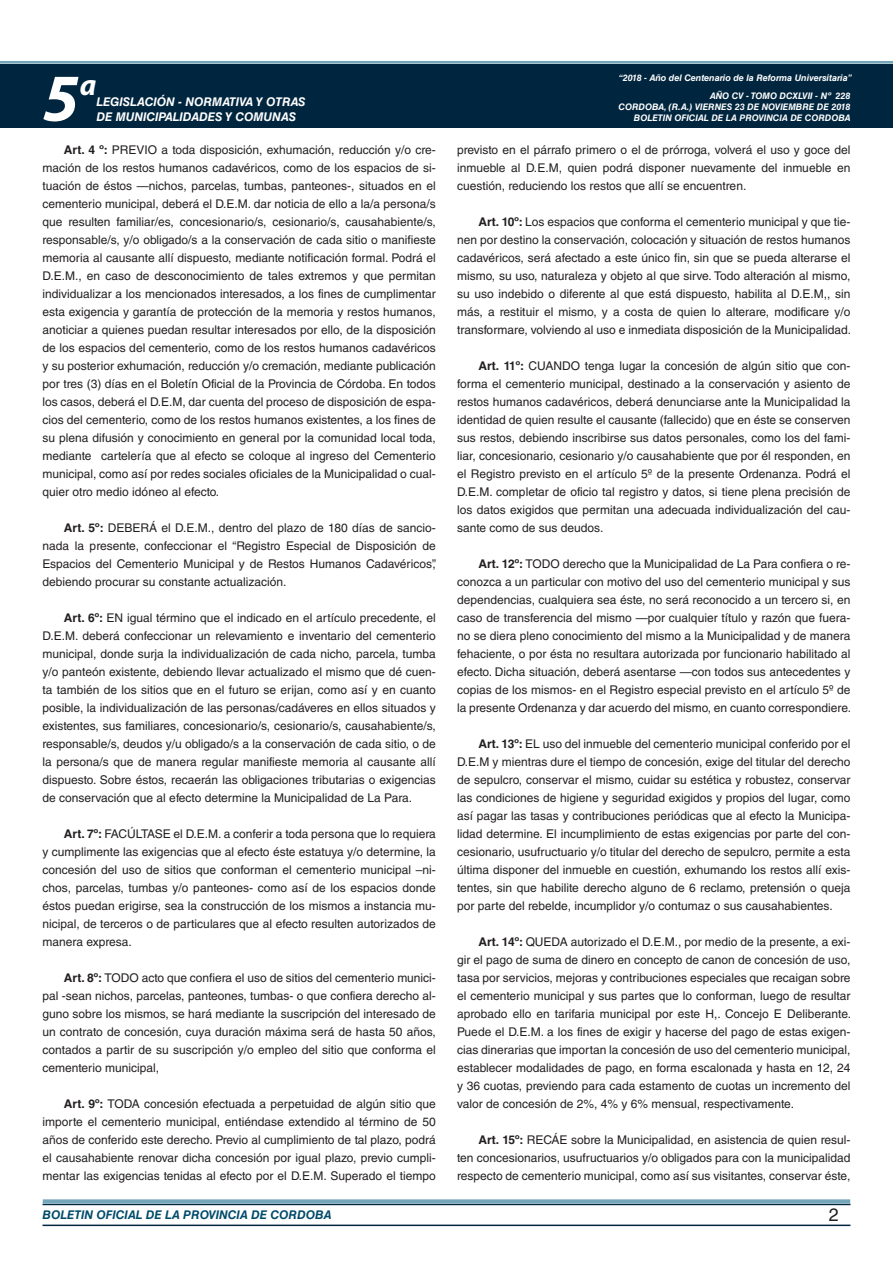
<style>
.page{position:relative;width:893px;height:1263px;background:#fff}
.page>*{position:absolute;margin:0;border:0;box-sizing:border-box;transform-origin:0 0}
.t1{font:italic 700 67.5px "Myriad Pro";color:#fff}
.t2{font:italic 700 30px "Myriad Pro";color:#fff}
.t3{font:18px "Helvetica LT Std";color:#231f20}
.TEXTO_BASE{font:12px/18px "Helvetica LT Std";color:#231f20;text-align:justify}
.t4{font:italic 700 12px "Helvetica LT Std";color:#fff}
.t5{font:italic 700 12px "Helvetica LT Std";color:#004b6c}
.t6{font:italic 700 9px/10.8px "Helvetica LT Std";color:#fff;text-align:right}
.s1{font-weight:700}
</style>
<div class="page">
<div style="left:0;top:61px;width:893px;height:6px;background:#fff;opacity:.75"></div>
<div style="left:0;top:64px;width:893px;height:64px;background:#00263f"></div>
<hr style="left:43px;top:1224px;width:807px;height:2px;background:#00263f">
<div style="left:42px;top:1198px;width:809px;height:8px;background:#fff;opacity:.75"></div>
<h1 class="t1" style="left:43px;top:54px;width:38px">5</h1>
<h2 class="t2" style="left:80px;top:66px;width:18px">a</h2>
<p class="t4" style="left:96px;top:95px;width:211px">LEGISLACIÓN - NORMATIVA Y OTRAS</p>
<p class="t4" style="left:96px;top:109px;width:201px">DE MUNICIPALIDADES Y COMUNAS</p>
<p class="TEXTO_BASE" style="left:43px;top:141px;width:395px;text-indent:21px"><span class="s1">Art. 4 º:</span> PREVIO a toda disposición, exhumación, reducción y/o cre&shy;mación de los restos humanos cadavéricos, como de los espacios de si&shy;tuación de éstos —nichos, parcelas, tumbas, panteones-, situados en el cementerio municipal, deberá el D.E.M. dar noticia de ello a la/a persona/s que resulten familiar/es, concesionario/s, cesionario/s, causahabiente/s, responsable/s, y/o obligado/s a la conservación de cada sitio o manifieste memoria al causante allí dispuesto, mediante notificación formal. Podrá el D.E.M., en caso de desconocimiento de tales extremos y que permitan individualizar a los mencionados interesados, a los fines de cumplimentar esta exigencia y garantía de protección de la memoria y restos humanos, anoticiar a quienes puedan resultar interesados por ello, de la disposición de los espacios del cementerio, como de los restos humanos cadavéricos y su posterior exhumación, reducción y/o cremación, mediante publicación por tres (3) días en el Boletín Oficial de la Provincia de Córdoba. En todos los casos, deberá el D.E.M, dar cuenta del proceso de disposición de espa&shy;cios del cementerio, como de los restos humanos existentes, a los fines de su plena difusión y conocimiento en general por la comunidad local toda, mediante cartelería que al efecto se coloque al ingreso del Cementerio municipal, como así por redes sociales oficiales de la Municipalidad o cual&shy;quier otro medio idóneo al efecto.</p>
<p class="TEXTO_BASE" style="left:43px;top:519px;width:395px;text-indent:21px"><span class="s1">Art. 5º:</span> DEBERÁ el D.E.M., dentro del plazo de 180 días de sancio&shy;nada la presente, confeccionar el “Registro Especial de Disposición de Espacios del Cementerio Municipal y de Restos Humanos Cadavéricos”, debiendo procurar su constante actualización.</p>
<p class="TEXTO_BASE" style="left:43px;top:609px;width:395px;text-indent:21px"><span class="s1">Art. 6º:</span> EN igual término que el indicado en el artículo precedente, el D.E.M. deberá confeccionar un relevamiento e inventario del cementerio municipal, donde surja la individualización de cada nicho, parcela, tumba y/o panteón existente, debiendo llevar actualizado el mismo que dé cuen&shy;ta también de los sitios que en el futuro se erijan, como así y en cuanto posible, la individualización de las personas/cadáveres en ellos situados y existentes, sus familiares, concesionario/s, cesionario/s, causahabiente/s, responsable/s, deudos y/u obligado/s a la conservación de cada sitio, o de la persona/s que de manera regular manifieste memoria al causante allí dispuesto. Sobre éstos, recaerán las obligaciones tributarias o exigencias de conservación que al efecto determine la Municipalidad de La Para.</p>
<p class="TEXTO_BASE" style="left:43px;top:825px;width:395px;text-indent:21px"><span class="s1">Art. 7º:</span> FACÚLTASE el D.E.M. a conferir a toda persona que lo requiera y cumplimente las exigencias que al efecto éste estatuya y/o determine, la concesión del uso de sitios que conforman el cementerio municipal –ni&shy;chos, parcelas, tumbas y/o panteones- como así de los espacios donde éstos puedan erigirse, sea la construcción de los mismos a instancia mu&shy;nicipal, de terceros o de particulares que al efecto resulten autorizados de manera expresa.</p>
<p class="TEXTO_BASE" style="left:43px;top:969px;width:395px;text-indent:21px"><span class="s1">Art. 8º:</span> TODO acto que confiera el uso de sitios del cementerio munici&shy;pal -sean nichos, parcelas, panteones, tumbas- o que confiera derecho al&shy;guno sobre los mismos, se hará mediante la suscripción del interesado de un contrato de concesión, cuya duración máxima será de hasta 50 años, contados a partir de su suscripción y/o empleo del sitio que conforma el cementerio municipal,</p>
<p class="TEXTO_BASE" style="left:43px;top:1095px;width:395px;text-indent:21px"><span class="s1">Art. 9º:</span> TODA concesión efectuada a perpetuidad de algún sitio que importe el cementerio municipal, entiéndase extendido al término de 50 años de conferido este derecho. Previo al cumplimiento de tal plazo, podrá el causahabiente renovar dicha concesión por igual plazo, previo cumpli&shy;mentar las exigencias tenidas al efecto por el D.E.M. Superado el tiempo</p>
<p class="t6" style="left:619px;top:72px;width:235px">“2018 - Año del Centenario de la Reforma Universitaria”</p>
<p class="t6" style="left:618px;top:91px;width:233px">AÑO CV - TOMO DCXLVII - Nº 228<br>CORDOBA, (R.A.) VIERNES 23 DE NOVIEMBRE DE 2018<br>BOLETIN OFICIAL DE LA PROVINCIA DE CORDOBA</p>
<p class="TEXTO_BASE" style="left:457px;top:141px;width:395px">previsto en el párrafo primero o el de prórroga, volverá el uso y goce del inmueble al D.E.M, quien podrá disponer nuevamente del inmueble en cuestión, reduciendo los restos que allí se encuentren.</p>
<p class="TEXTO_BASE" style="left:457px;top:213px;width:395px;text-indent:21px"><span class="s1">Art. 10º:</span> Los espacios que conforma el cementerio municipal y que tie&shy;nen por destino la conservación, colocación y situación de restos humanos cadavéricos, será afectado a este único fin, sin que se pueda alterarse el mismo, su uso, naturaleza y objeto al que sirve. Todo alteración al mismo, su uso indebido o diferente al que está dispuesto, habilita al D.E.M,, sin más, a restituir el mismo, y a costa de quien lo alterare, modificare y/o transformare, volviendo al uso e inmediata disposición de la Municipalidad.</p>
<p class="TEXTO_BASE" style="left:457px;top:357px;width:395px;text-indent:21px"><span class="s1">Art. 11º:</span> CUANDO tenga lugar la concesión de algún sitio que con&shy;forma el cementerio municipal, destinado a la conservación y asiento de restos humanos cadavéricos, deberá denunciarse ante la Municipalidad la identidad de quien resulte el causante (fallecido) que en éste se conserven sus restos, debiendo inscribirse sus datos personales, como los del fami&shy;liar, concesionario, cesionario y/o causahabiente que por él responden, en el Registro previsto en el artículo 5º de la presente Ordenanza. Podrá el D.E.M. completar de oficio tal registro y datos, si tiene plena precisión de los datos exigidos que permitan una adecuada individualización del cau&shy;sante como de sus deudos.</p>
<p class="TEXTO_BASE" style="left:457px;top:555px;width:396px;text-indent:21px"><span class="s1">Art. 12º:</span> TODO derecho que la Municipalidad de La Para confiera o re&shy;conozca a un particular con motivo del uso del cementerio municipal y sus dependencias, cualquiera sea éste, no será reconocido a un tercero si, en caso de transferencia del mismo —por cualquier título y razón que fuera&shy;no se diera pleno conocimiento del mismo a la Municipalidad y de manera fehaciente, o por ésta no resultara autorizada por funcionario habilitado al efecto. Dicha situación, deberá asentarse —con todos sus antecedentes y copias de los mismos- en el Registro especial previsto en el artículo 5º de la presente Ordenanza y dar acuerdo del mismo, en cuanto correspondiere.</p>
<p class="TEXTO_BASE" style="left:457px;top:735px;width:395px;text-indent:21px"><span class="s1">Art. 13º:</span> EL uso del inmueble del cementerio municipal conferido por el D.E.M y mientras dure el tiempo de concesión, exige del titular del derecho de sepulcro, conservar el mismo, cuidar su estética y robustez, conservar las condiciones de higiene y seguridad exigidos y propios del lugar, como así pagar las tasas y contribuciones periódicas que al efecto la Municipa&shy;lidad determine. El incumplimiento de estas exigencias por parte del con&shy;cesionario, usufructuario y/o titular del derecho de sepulcro, permite a esta última disponer del inmueble en cuestión, exhumando los restos allí exis&shy;tentes, sin que habilite derecho alguno de 6 reclamo, pretensión o queja por parte del rebelde, incumplidor y/o contumaz o sus causahabientes.</p>
<p class="TEXTO_BASE" style="left:457px;top:933px;width:396px;text-indent:21px"><span class="s1">Art. 14º:</span> QUEDA autorizado el D.E.M., por medio de la presente, a exi&shy;gir el pago de suma de dinero en concepto de canon de concesión de uso, tasa por servicios, mejoras y contribuciones especiales que recaigan sobre el cementerio municipal y sus partes que lo conforman, luego de resultar aprobado ello en tarifaria municipal por este H,. Concejo E Deliberante.<br>Puede el D.E.M. a los fines de exigir y hacerse del pago de estas exigen&shy;cias dinerarias que importan la concesión de uso del cementerio municipal, establecer modalidades de pago, en forma escalonada y hasta en 12, 24 y 36 cuotas, previendo para cada estamento de cuotas un incremento del valor de concesión de 2%, 4% y 6% mensual, respectivamente.</p>
<p class="TEXTO_BASE" style="left:457px;top:1131px;width:395px;text-indent:21px"><span class="s1">Art. 15º:</span> RECÁE sobre la Municipalidad, en asistencia de quien resul&shy;ten concesionarios, usufructuarios y/o obligados para con la municipalidad respecto de cementerio municipal, como así sus visitantes, conservar éste,</p>
<p class="t5" style="left:43px;top:1208px;width:290px">BOLETIN OFICIAL DE LA PROVINCIA DE CORDOBA</p>
<p class="t3" style="left:829px;top:1204px;width:12px">2</p>
</div>
